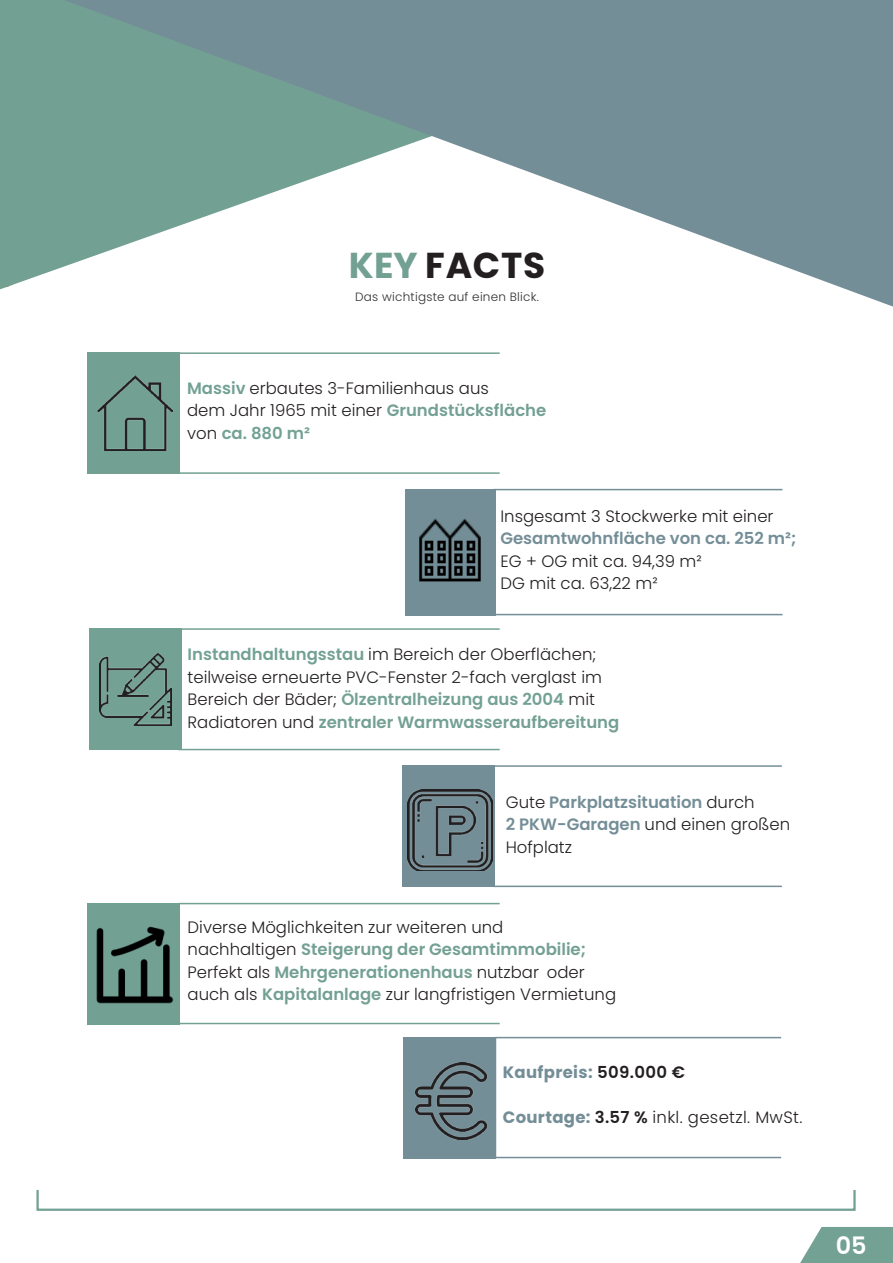
<style>
.page{position:relative;width:893px;height:1263px;background:#fff}
.page>*{position:absolute;margin:0;border:0;box-sizing:border-box;transform-origin:0 0}
.t1{font:700 36px "Poppins";letter-spacing:.02em;color:#231f20}
.t2{font:600 24px "Poppins";color:#fff}
.t3{font:300 16.5px/22.5px "Poppins";color:#231f20}
.t4{font:300 16.5px "Poppins";letter-spacing:.02em;color:#231f20}
.t5{font:600 16.5px "Poppins";color:#748e97}
.t6{font:700 16.5px "Poppins";letter-spacing:.02em;color:#748e97}
.t7{font:300 12px "Poppins";letter-spacing:.02em;color:#312f30}
.s1{color:#72a093}
.s2{font-weight:600;color:#73a194}
.s3{font-weight:600;color:#73a093}
.s4{font-weight:600;color:#748e97}
.s5{font-weight:600;color:#231f20}
.s6{font-weight:700;color:#748e97}
.s7{font-weight:600}
</style>
<div class="page">
<div style="left:36px;top:1189px;width:820px;height:22px;border:2px solid #72a093"></div>
<div style="left:0;top:0;width:64px;height:289px;background:#72a093"></div>
<svg style="left:64px;top:0;width:829px;height:307px"></svg>
<svg style="left:800px;top:1227px;width:93px;height:36px;background:#83aba0"></svg>
<div style="left:405px;top:489px;width:90px;height:126px;background:#748e97"></div>
<img style="left:419px;top:518px;width:62px;height:64px">
<div style="left:493px;top:489px;width:290px;height:126px;border:2px solid #748e97"></div>
<div style="left:178px;top:628px;width:322px;height:122px;border:2px solid #73a194"></div>
<div style="left:88px;top:352px;width:92px;height:122px;background:#72a093"></div>
<div style="left:178px;top:352px;width:322px;height:122px;border:2px solid #72a093"></div>
<div style="left:178px;top:903px;width:322px;height:121px;border:2px solid #72a093"></div>
<div style="left:493px;top:765px;width:290px;height:122px;border:2px solid #748e97"></div>
<div style="left:495px;top:1037px;width:287px;height:121px;border:2px solid #748e97"></div>
<div style="left:89px;top:628px;width:93px;height:122px;background:#73a194"></div>
<img style="left:99px;top:653px;width:73px;height:73px">
<div style="left:404px;top:1037px;width:92px;height:121px;background:#748e97"></div>
<img style="left:415px;top:1062px;width:72px;height:77px">
<div style="left:88px;top:903px;width:92px;height:121px;background:#72a093"></div>
<img style="left:96px;top:926px;width:78px;height:77px">
<div style="left:402px;top:765px;width:93px;height:122px;background:#748e97"></div>
<img style="left:408px;top:789px;width:84px;height:82px">
<img style="left:98px;top:376px;width:75px;height:75px">
<h1 class="t1" style="left:349px;top:245px;width:198px"><span class="s1">KEY</span> FACTS</h1>
<p class="t7" style="left:355px;top:290px;width:185px">Das wichtigste auf einen Blick.</p>
<p class="t3" style="left:187px;top:377px;width:361px"><span class="s2">Massiv</span> erbautes 3-Familienhaus aus<br>dem Jahr 1965 mit einer <span class="s3">Grundstücksfläche </span>von <span class="s2">ca. 880 m²</span></p>
<p class="t3" style="left:500px;top:505px;width:275px">Insgesamt 3 Stockwerke mit einer</p>
<p class="t5" style="left:500px;top:529px;width:298px">Gesamtwohnfläche von ca. 252 m²;</p>
<p class="t3" style="left:500px;top:550px;width:203px">EG + OG mit ca. 94,39 m²<br>DG mit ca. 63,22 m²</p>
<p class="t3" style="left:188px;top:643px;width:433px"><span class="s2">Instandhaltungsstau</span> im Bereich der Oberflächen; teilweise erneuerte PVC-Fenster 2-fach verglast im Bereich der Bäder; <span class="s2">Ölzentralheizung aus 2004</span> mit Radiatoren und <span class="s3">zentraler Warmwasseraufbereitung</span></p>
<p class="t3" style="left:506px;top:791px;width:286px">Gute <span class="s4">Parkplatzsituation</span> durch<br><span class="s4">2 PKW-Garagen</span> und einen großen<br>Hofplatz</p>
<p class="t3" style="left:188px;top:916px;width:430px">Diverse Möglichkeiten zur weiteren und nachhaltigen <span class="s3">Steigerung der Gesamtimmobilie; </span>Perfekt als <span class="s3">Mehrgenerationenhaus</span> nutzbar oder auch als <span class="s3">Kapitalanlage</span> zur langfristigen Vermietung</p>
<p class="t6" style="left:503px;top:1063px;width:184px">Kaufpreis: <span class="s5">509.000 €</span></p>
<p class="t4" style="left:503px;top:1108px;width:301px"><span class="s6">Courtage:</span> <span class="s7">3.57 %</span> inkl. gesetzl. MwSt.</p>
<h2 class="t2" style="left:836px;top:1231px;width:32px">05</h2>
</div>
